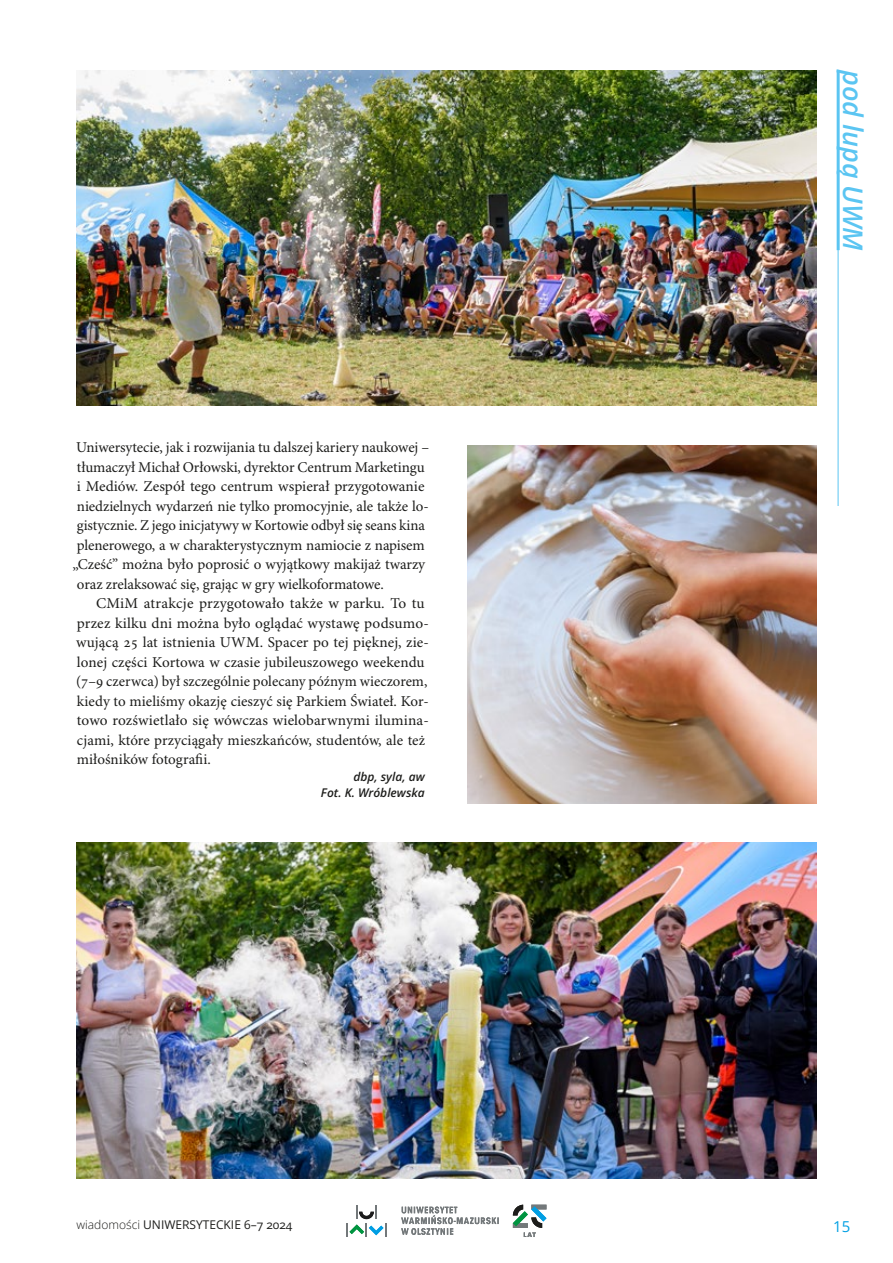
<style>
.page{position:relative;width:893px;height:1263px;background:#fff}
.page>*{position:absolute;margin:0;border:0;box-sizing:border-box;transform-origin:0 0}
.t1{font:italic 600 27px "Open Sans";color:#5bc5f2}
.t2{font:15px/19.5px "Minion Pro";color:#1d1d1b}
.t3{font:15px "Open Sans";color:#009fe3}
.t4{font:12px "Open Sans";color:#1d1d1b}
.t5{font:italic 600 12px/16.5px "Open Sans";color:#1d1d1b;text-align:right}
.s1{font-weight:300}
</style>
<div class="page">
<hr style="left:838px;top:70px;width:1px;height:436px;background:#5bc5f2">
<hr style="left:837px;top:70px;width:3px;height:180px;background:#5bc5f2">
<img style="left:77px;top:70px;width:739px;height:335px">
<img style="left:77px;top:842px;width:739px;height:337px">
<img style="left:468px;top:446px;width:348px;height:357px">
<svg style="left:401px;top:1206px;width:98px;height:29px"></svg>
<svg style="left:346px;top:1205px;width:40px;height:32px"></svg>
<svg style="left:513px;top:1205px;width:33px;height:32px"></svg>
<p class="t2" style="left:73px;top:438px;width:358px">Uniwersytecie, jak i rozwijania tu dalszej kariery naukowej – tłumaczył Michał Orłowski, dyrektor Centrum Marketingu<br>i Mediów. Zespół tego centrum wspierał przygotowanie niedzielnych wydarzeń nie tylko promocyjnie, ale także lo&shy;gistycznie. Z jego inicjatywy w Kortowie odbył się seans kina plenerowego, a w charakterystycznym namiocie z napisem „Cześć” można było poprosić o wyjątkowy makijaż twarzy oraz zrelaksować się, grając w gry wielkoformatowe.</p>
<p class="t2" style="left:76px;top:594px;width:354px;text-indent:20px">CMiM atrakcje przygotowało także w parku. To tu przez kilku dni można było oglądać wystawę podsumo&shy;wującą 25 lat istnienia UWM. Spacer po tej pięknej, zie&shy;lonej części Kortowa w czasie jubileuszowego weekendu (7–9 czerwca) był szczególnie polecany późnym wieczorem, kiedy to mieliśmy okazję cieszyć się Parkiem Świateł. Kor&shy;towo rozświetlało się wówczas wielobarwnymi ilumina&shy;cjami, które przyciągały mieszkańców, studentów, ale też miłośników fotografii.</p>
<p class="t5" style="left:321px;top:768px;width:105px">dbp, syla, aw<br>Fot. K. Wróblewska</p>
<h1 class="t1" style="left:872px;top:70px;width:181px;rotate:90deg">pod lupą UWM</h1>
<p class="t4" style="left:77px;top:1216px;width:217px"><span class="s1">wiadomości</span> UNIWERSYTECKIE 6–7 2024</p>
<p class="t3" style="left:833px;top:1216px;width:19px">15</p>
</div>
